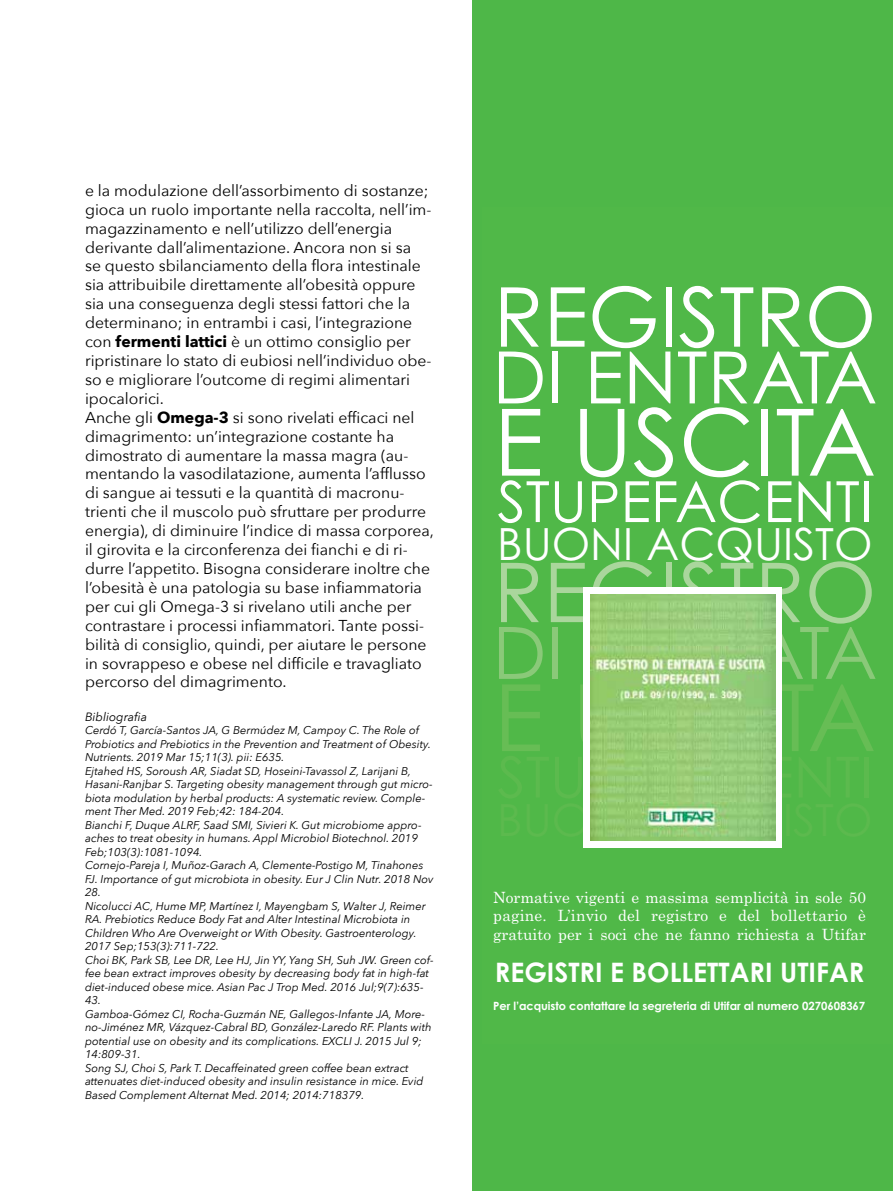
<style>
.page{position:relative;width:893px;height:1191px;background:#fff}
.page>*{position:absolute;margin:0;border:0;box-sizing:border-box;transform-origin:0 0}
.t1{font:92.85px "Century Gothic";color:#fff}
.t2{font:82.5px "Century Gothic";color:#fff}
.t3{font:82.5px "Century Gothic";color:#aad69c}
.t4{font:72.15px "Century Gothic";color:#fff}
.t5{font:72.15px "Century Gothic";color:#8ac979}
.t6{font:56.7px "Century Gothic";color:#fff}
.t7{font:44.4px "Century Gothic";color:#fff}
.t8{font:700 26.85px "Century Gothic";color:#fff}
.t9{font:15.75px/18.9px "Avenir Next";color:#000}
.t10{font:15.45px/18.6px "Century";color:#fff;text-align:justify}
.t11{font:italic 12px "Avenir Next";color:#000}
.t12{font:700 11.4px "Century Gothic";letter-spacing:-.005em;color:#fff}
.t13{font:italic 11.25px/13.5px "Avenir Next";color:#000}
.s1{font-weight:700}
</style>
<div class="page">
<div style="left:472px;top:0;width:421px;height:1191px;background:#4eb748"></div>
<div style="left:584px;top:587px;width:198px;height:261px;background:#fff"></div>
<img style="left:590px;top:594px;width:185px;height:246px">
<p class="t9" style="left:85px;top:180px;width:350px">e la modulazione dell’assorbimento di sostanze; gioca un ruolo importante nella raccolta, nell’im&shy;magazzinamento e nell’utilizzo dell’energia derivante dall’alimentazione. Ancora non si sa<br>se questo sbilanciamento della flora intestinale sia attribuibile direttamente all’obesità oppure sia una conseguenza degli stessi fattori che la determinano; in entrambi i casi, l’integrazione con <span class="s1">fermenti lattici</span> è un ottimo consiglio per ripristinare lo stato di eubiosi nell’individuo obe&shy;so e migliorare l’outcome di regimi alimentari ipocalorici.<br>Anche gli <span class="s1">Omega-3</span> si sono rivelati efficaci nel dimagrimento: un’integrazione costante ha dimostrato di aumentare la massa magra (au&shy;mentando la vasodilatazione, aumenta l’afflusso di sangue ai tessuti e la quantità di macronu&shy;trienti che il muscolo può sfruttare per produrre energia), di diminuire l’indice di massa corporea, il girovita e la circonferenza dei fianchi e di ri&shy;durre l’appetito. Bisogna considerare inoltre che l’obesità è una patologia su base infiammatoria per cui gli Omega-3 si rivelano utili anche per contrastare i processi infiammatori. Tante possi&shy;bilità di consiglio, quindi, per aiutare le persone in sovrappeso e obese nel difficile e travagliato percorso del dimagrimento.</p>
<p class="t11" style="left:85px;top:706px;width:64px">Bibliografia</p>
<p class="t13" style="left:85px;top:723px;width:350px">Cerdó T, García-Santos JA, G Bermúdez M, Campoy C. The Role of Probiotics and Prebiotics in the Prevention and Treatment of Obesity.<br>Nutrients. 2019 Mar 15;11(3). pii: E635.<br>Ejtahed HS, Soroush AR, Siadat SD, Hoseini-Tavassol Z, Larijani B, Hasani-Ranjbar S. Targeting obesity management through gut micro&shy;biota modulation by herbal products: A systematic review. Comple&shy;ment Ther Med. 2019 Feb;42: 184-204.<br>Bianchi F, Duque ALRF, Saad SMI, Sivieri K. Gut microbiome appro&shy;aches to treat obesity in humans. Appl Microbiol Biotechnol. 2019<br>Feb;103(3):1081-1094.<br>Cornejo-Pareja I, Muñoz-Garach A, Clemente-Postigo M, Tinahones FJ. Importance of gut microbiota in obesity. Eur J Clin Nutr. 2018 Nov 28.<br>Nicolucci AC, Hume MP, Martínez I, Mayengbam S, Walter J, Reimer RA. Prebiotics Reduce Body Fat and Alter Intestinal Microbiota in Children Who Are Overweight or With Obesity. Gastroenterology.<br>2017 Sep;153(3):711-722.<br>Choi BK, Park SB, Lee DR, Lee HJ, Jin YY, Yang SH, Suh JW. Green cof&shy;fee bean extract improves obesity by decreasing body fat in high-fat diet-induced obese mice. Asian Pac J Trop Med. 2016 Jul;9(7):635- 43.<br>Gamboa-Gómez CI, Rocha-Guzmán NE, Gallegos-Infante JA, More&shy;no-Jiménez MR, Vázquez-Cabral BD, González-Laredo RF. Plants with potential use on obesity and its complications. EXCLI J. 2015 Jul 9; 14:809-31.<br>Song SJ, Choi S, Park T. Decaffeinated green coffee bean extract attenuates diet-induced obesity and insulin resistance in mice. Evid Based Complement Alternat Med. 2014; 2014:718379.</p>
<h2 class="t2" style="left:493px;top:266px;width:384px">REGISTRO</h2>
<h3 class="t4" style="left:493px;top:333px;width:386px">DI ENTRATA</h3>
<h1 class="t1" style="left:494px;top:385px;width:384px">E USCITA</h1>
<h3 class="t6" style="left:497px;top:467px;width:377px">STUPEFACENTI</h3>
<h3 class="t7" style="left:497px;top:517px;width:377px">BUONI ACQUISTO</h3>
<h2 class="t3" style="left:493px;top:542px;width:384px">REGISTRO</h2>
<h3 class="t5" style="left:493px;top:609px;width:386px">DI ENTRATA</h3>
<h3 class="t10" style="left:493px;top:886px;width:374px">Normative vigenti e massima semplicità in sole 50 pagine. L’invio del registro e del bollettario è gratuito per i soci che ne fanno richiesta a Utifar</h3>
<h3 class="t8" style="left:495px;top:955px;width:371px">REGISTRI E BOLLETTARI UTIFAR</h3>
<p class="t12" style="left:493px;top:998px;width:374px">Per l’acquisto contattare la segreteria di Utifar al numero 0270608367</p>
</div>
